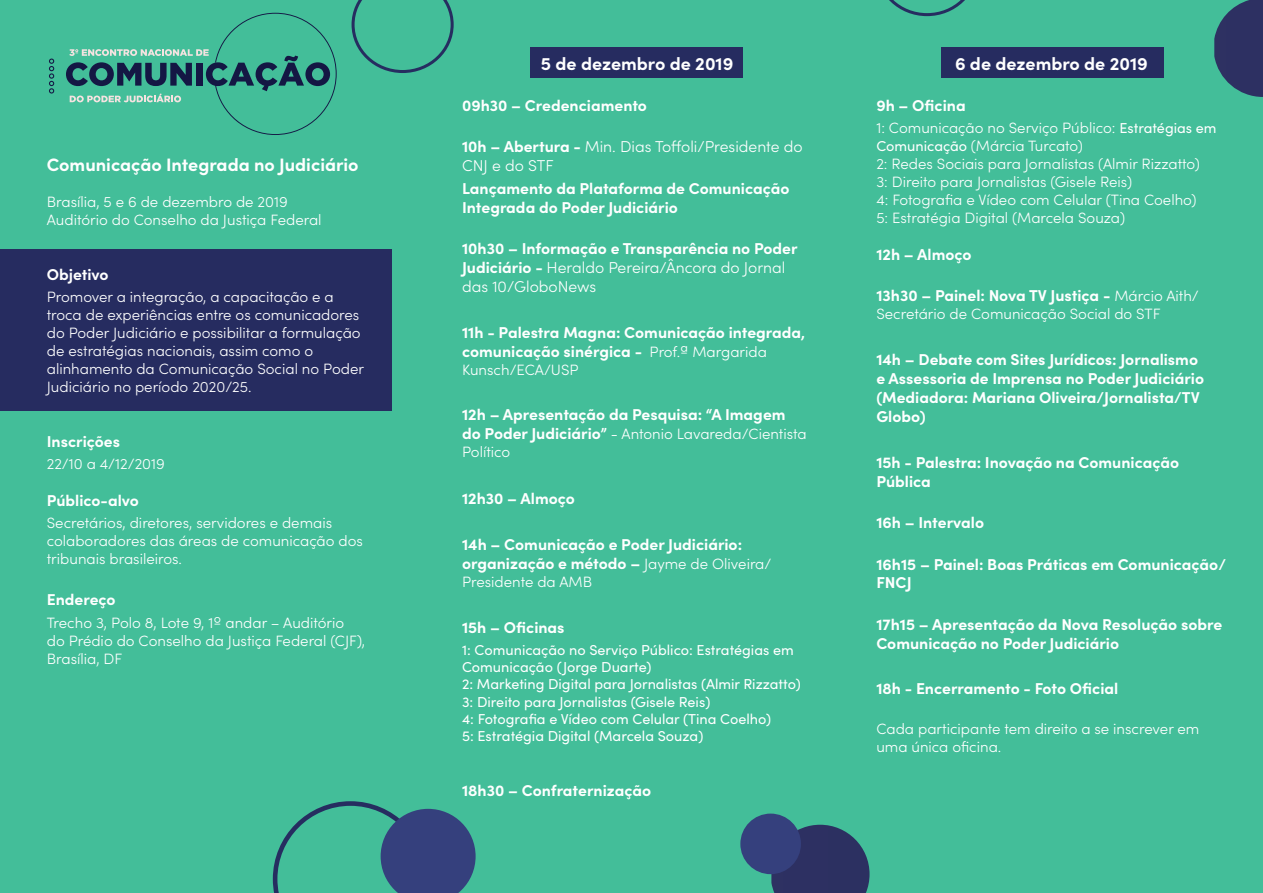
<style>
.page{position:relative;width:1263px;height:893px;background:#43be99}
.page>*{position:absolute;margin:0;border:0;box-sizing:border-box;transform-origin:0 0}
.T1{font:700 18px "Sofia Pro";color:#fff}
.TT{font:700 18px "Sofia Pro";color:#fff}
.T1-2{font:700 15.75px/18.9px "Sofia Pro";color:#fff}
.T1-3{font:300 15.75px/18.9px "Sofia Pro";color:#fff}
.text{font:300 15px/18px "Sofia Pro";color:#fff}
.T1-4{font:300 15px/18px "Sofia Pro";color:#fff}
.SUB{font:14.4px/17.2px "Sofia Pro";color:#fff}
.s1{font-weight:700}
.s2{font-weight:300}
.s3{font-weight:300;font-size:15px}
.s4{font-weight:700;font-size:15.75px}
.s5{font-weight:400;font-size:14.4px}
</style>
<div class="page">
<div style="left:531px;top:48px;width:212px;height:30px;background:#262c60"></div>
<div style="left:941px;top:48px;width:223px;height:30px;background:#262c60"></div>
<div style="left:0;top:250px;width:391px;height:161px;background:#262c60"></div>
<svg style="left:352px;top:0;width:102px;height:73px"></svg>
<svg style="left:889px;top:0;width:76px;height:16px"></svg>
<img style="left:771px;top:825px;width:98px;height:68px">
<img style="left:1214px;top:0;width:49px;height:97px">
<div style="left:740px;top:814px;width:61px;height:60px;background:#35407d;border-radius:50%"></div>
<svg style="left:273px;top:801px;width:203px;height:92px"></svg>
<svg style="left:49px;top:59px;width:5px;height:35px"></svg>
<svg style="left:66px;top:13px;width:271px;height:122px"></svg>
<p class="TT" style="left:47px;top:150px;width:313px">Comunicação Integrada no Judiciário</p>
<p class="text" style="left:47px;top:192px;width:243px">Brasília, 5 e 6 de dezembro de 2019</p>
<p class="text" style="left:47px;top:210px;width:276px">Auditório do Conselho da Justiça Federal</p>
<p class="T1-2" style="left:47px;top:263px;width:63px">Objetivo</p>
<p class="text" style="left:47px;top:287px;width:319px">Promover a integração, a capacitação e a troca de experiências entre os comunicadores do Poder Judiciário e possibilitar a formulação de estratégias nacionais, assim como o alinhamento da Comunicação Social no Poder Judiciário no período 2020/25.</p>
<p class="T1-2" style="left:47px;top:430px;width:75px">Inscrições</p>
<p class="text" style="left:47px;top:454px;width:120px">22/10 a 4/12/2019</p>
<p class="T1-2" style="left:47px;top:490px;width:94px">Público-alvo</p>
<p class="T1-4" style="left:47px;top:513px;width:318px">Secretários, diretores, servidores e demais colaboradores das áreas de comunicação dos tribunais brasileiros.</p>
<p class="T1-2" style="left:47px;top:589px;width:70px">Endereço</p>
<p class="text" style="left:47px;top:612px;width:320px">Trecho 3, Polo 8, Lote 9, 1º andar – Auditório do Prédio do Conselho da Justiça Federal (CJF),<br>Brasília, DF</p>
<p class="T1" style="left:541px;top:49px;width:194px">5 de dezembro de 2019</p>
<p class="T1-2" style="left:462px;top:94px;width:186px">09h30 – Credenciamento</p>
<p class="T1-3" style="left:462px;top:136px;width:342px"><span class="s1">10h – Abertura -</span> Min. Dias Toffoli/Presidente do<br>CNJ e do STF</p>
<p class="T1-2" style="left:462px;top:178px;width:329px">Lançamento da Plataforma de Comunicação<br>Integrada do Poder Judiciário</p>
<p class="T1-2" style="left:462px;top:238px;width:337px">10h30 – Informação e Transparência no Poder<br>Judiciário - <span class="s2">Heraldo Pereira/Âncora do Jornal das 10/GloboNews</span></p>
<p class="T1-2" style="left:462px;top:322px;width:345px">11h - Palestra Magna: Comunicação integrada, comunicação sinérgica - <span class="s3">Prof.ª Margarida</span></p>
<p class="T1-4" style="left:462px;top:360px;width:118px">Kunsch/ECA/USP</p>
<p class="T1-2" style="left:462px;top:404px;width:325px">12h – Apresentação da Pesquisa: “A Imagem</p>
<p class="T1-4" style="left:462px;top:424px;width:346px"><span class="s4">do Poder Judiciário”</span> - Antonio Lavareda/Cientista<br>Político</p>
<p class="T1-2" style="left:462px;top:487px;width:114px">12h30 – Almoço</p>
<p class="T1-2" style="left:462px;top:534px;width:311px">14h – Comunicação e Poder Judiciário: organização e método – <span class="s3">Jayme de Oliveira/</span></p>
<p class="T1-4" style="left:462px;top:572px;width:132px">Presidente da AMB</p>
<p class="T1-2" style="left:462px;top:617px;width:104px">15h – Oficinas</p>
<p class="SUB" style="left:462px;top:640px;width:333px">1: Comunicação no Serviço Público: Estratégias em<br>Comunicação (Jorge Duarte)</p>
<p class="SUB" style="left:462px;top:675px;width:340px">2: Marketing Digital para Jornalistas (Almir Rizzatto)</p>
<p class="SUB" style="left:462px;top:692px;width:250px">3: Direito para Jornalistas (Gisele Reis)</p>
<p class="SUB" style="left:462px;top:709px;width:310px">4: Fotografia e Vídeo com Celular (Tina Coelho)</p>
<p class="SUB" style="left:462px;top:727px;width:243px">5: Estratégia Digital (Marcela Souza)</p>
<p class="T1-2" style="left:462px;top:780px;width:191px">18h30 – Confraternização</p>
<p class="T1" style="left:955px;top:49px;width:194px">6 de dezembro de 2019</p>
<p class="T1-2" style="left:876px;top:94px;width:91px">9h – Oficina</p>
<p class="text" style="left:876px;top:118px;width:342px">1: Comunicação no Serviço Público: <span class="s5">Estratégias em<br>Comunicação</span> (Márcia Turcato)</p>
<p class="text" style="left:876px;top:154px;width:325px">2: Redes Sociais para Jornalistas (Almir Rizzatto)</p>
<p class="text" style="left:876px;top:172px;width:257px">3: Direito para Jornalistas (Gisele Reis)</p>
<p class="text" style="left:876px;top:190px;width:322px">4: Fotografia e Vídeo com Celular (Tina Coelho)</p>
<p class="text" style="left:876px;top:208px;width:250px">5: Estratégia Digital (Marcela Souza)</p>
<p class="T1-2" style="left:876px;top:244px;width:97px">12h – Almoço</p>
<p class="T1-2" style="left:876px;top:285px;width:324px">13h30 – Painel: Nova TV Justiça - <span class="s3">Márcio Aith/</span></p>
<p class="T1-4" style="left:876px;top:304px;width:286px">Secretário de Comunicação Social do STF</p>
<p class="T1-2" style="left:876px;top:349px;width:329px">14h – Debate com Sites Jurídicos: Jornalismo e Assessoria de Imprensa no Poder Judiciário (Mediadora: Mariana Oliveira/Jornalista/TV Globo)</p>
<p class="T1-2" style="left:876px;top:452px;width:304px">15h - Palestra: Inovação na Comunicação<br>Pública</p>
<p class="T1-2" style="left:876px;top:512px;width:109px">16h – Intervalo</p>
<p class="T1-2" style="left:876px;top:553px;width:351px">16h15 – Painel: Boas Práticas em Comunicação/<br>FNCJ</p>
<p class="T1-2" style="left:876px;top:613px;width:347px">17h15 – Apresentação da Nova Resolução sobre<br>Comunicação no Poder Judiciário</p>
<p class="T1-2" style="left:876px;top:678px;width:243px">18h - Encerramento - Foto Oficial</p>
<p class="text" style="left:876px;top:719px;width:324px">Cada participante tem direito a se inscrever em uma única oficina.</p>
</div>
